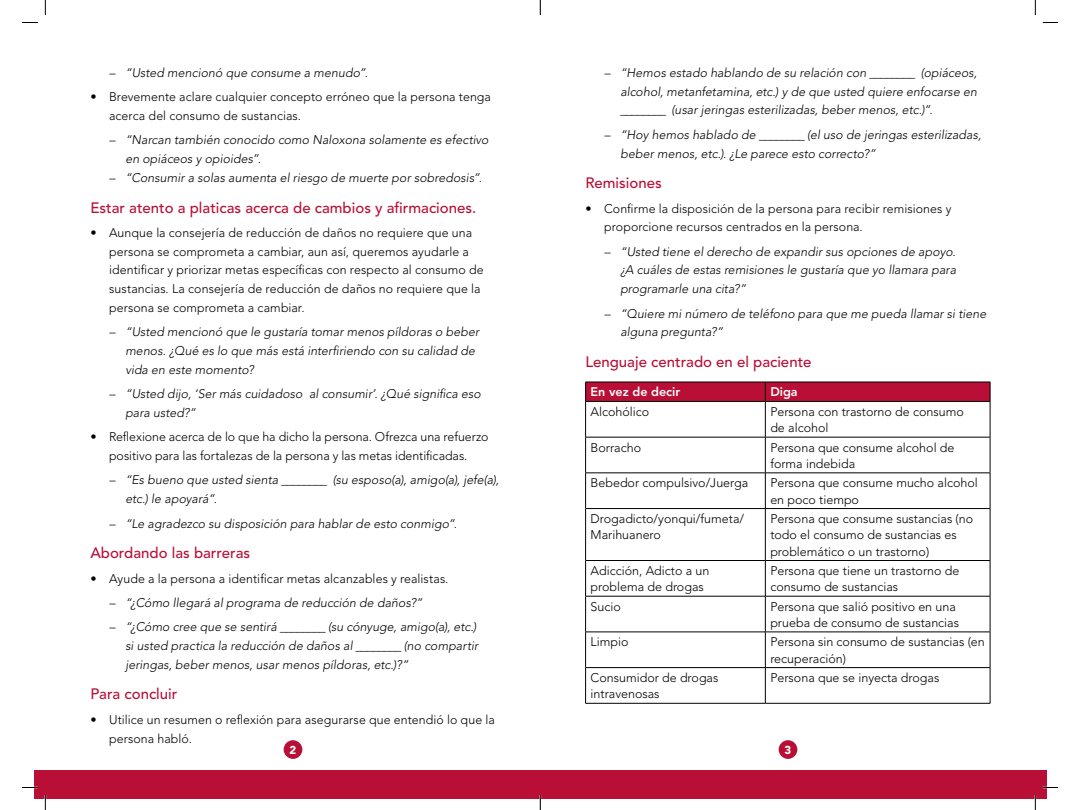
<style>
.page{position:relative;width:1080px;height:810px;background:#fff}
.page>*{position:absolute;margin:0;border:0;box-sizing:border-box;transform-origin:0 0}
.t1{font:500 15px "Avenir LT Std";color:#b90f36}
.t2{font:300 12.5px/16.2px "Avenir LT Std";color:#000}
.t3{font:italic 300 12.5px/18.8px "Avenir LT Std";letter-spacing:.005em;color:#000}
.t4{font:800 12.5px "Avenir LT Std";color:#fff}
.t5{font:900 11.5px "Avenir LT Std";color:#fff}
</style>
<div class="page">
<div style="left:284px;top:740px;width:18px;height:19px;background:#b90f36;border-radius:50%"></div>
<div style="left:34px;top:771px;width:505px;height:28px;background:#b90f36"></div>
<svg style="left:23px;top:22px;width:15px;height:1px"></svg>
<svg style="left:23px;top:787px;width:15px;height:1px"></svg>
<svg style="left:45px;top:0;width:1px;height:15px"></svg>
<svg style="left:45px;top:795px;width:1px;height:15px"></svg>
<div style="left:540px;top:771px;width:507px;height:28px;background:#b90f36"></div>
<div style="left:779px;top:740px;width:18px;height:19px;background:#b90f36;border-radius:50%"></div>
<svg style="left:585px;top:382px;width:406px;height:19px;background:#b20e34"></svg>
<hr style="left:585px;top:401px;width:180px;height:1px;background:#000">
<hr style="left:585px;top:402px;width:1px;height:35px;background:#000">
<hr style="left:765px;top:401px;width:225px;height:1px;background:#000">
<hr style="left:765px;top:402px;width:1px;height:35px;background:#000">
<hr style="left:990px;top:402px;width:1px;height:35px;background:#000">
<hr style="left:585px;top:437px;width:180px;height:1px;background:#000">
<hr style="left:585px;top:437px;width:1px;height:36px;background:#000">
<hr style="left:765px;top:437px;width:225px;height:1px;background:#000">
<hr style="left:765px;top:437px;width:1px;height:36px;background:#000">
<hr style="left:990px;top:437px;width:1px;height:36px;background:#000">
<hr style="left:585px;top:473px;width:180px;height:1px;background:#000">
<hr style="left:585px;top:473px;width:1px;height:35px;background:#000">
<hr style="left:765px;top:473px;width:225px;height:1px;background:#000">
<hr style="left:765px;top:473px;width:1px;height:35px;background:#000">
<hr style="left:990px;top:473px;width:1px;height:35px;background:#000">
<hr style="left:585px;top:508px;width:180px;height:1px;background:#000">
<hr style="left:585px;top:509px;width:1px;height:51px;background:#000">
<hr style="left:765px;top:508px;width:225px;height:1px;background:#000">
<hr style="left:765px;top:509px;width:1px;height:51px;background:#000">
<hr style="left:990px;top:509px;width:1px;height:51px;background:#000">
<hr style="left:585px;top:560px;width:180px;height:1px;background:#000">
<hr style="left:585px;top:561px;width:1px;height:35px;background:#000">
<hr style="left:765px;top:560px;width:225px;height:1px;background:#000">
<hr style="left:765px;top:561px;width:1px;height:35px;background:#000">
<hr style="left:990px;top:561px;width:1px;height:35px;background:#000">
<hr style="left:585px;top:596px;width:180px;height:1px;background:#000">
<hr style="left:585px;top:596px;width:1px;height:36px;background:#000">
<hr style="left:765px;top:596px;width:225px;height:1px;background:#000">
<hr style="left:765px;top:596px;width:1px;height:36px;background:#000">
<hr style="left:990px;top:596px;width:1px;height:36px;background:#000">
<hr style="left:585px;top:632px;width:180px;height:1px;background:#000">
<hr style="left:585px;top:632px;width:1px;height:35px;background:#000">
<hr style="left:765px;top:632px;width:225px;height:1px;background:#000">
<hr style="left:765px;top:632px;width:1px;height:35px;background:#000">
<hr style="left:990px;top:632px;width:1px;height:35px;background:#000">
<hr style="left:585px;top:667px;width:180px;height:1px;background:#000">
<hr style="left:585px;top:668px;width:1px;height:35px;background:#000">
<hr style="left:765px;top:667px;width:225px;height:1px;background:#000">
<hr style="left:765px;top:668px;width:1px;height:35px;background:#000">
<hr style="left:990px;top:668px;width:1px;height:35px;background:#000">
<hr style="left:585px;top:703px;width:180px;height:1px;background:#000">
<hr style="left:765px;top:703px;width:225px;height:1px;background:#000">
<svg style="left:1043px;top:22px;width:15px;height:1px"></svg>
<svg style="left:1043px;top:787px;width:15px;height:1px"></svg>
<svg style="left:540px;top:0;width:1px;height:15px"></svg>
<svg style="left:539px;top:771px;width:2px;height:39px"></svg>
<svg style="left:1035px;top:0;width:1px;height:15px"></svg>
<svg style="left:1035px;top:795px;width:1px;height:15px"></svg>
<p class="t3" style="left:109px;top:63px;width:260px">– “Usted mencionó que consume a menudo”.</p>
<p class="t2" style="left:109px;top:88px;width:383px;line-height:18.8px;text-indent:-19px">• Brevemente aclare cualquier concepto erróneo que la persona tenga acerca del consumo de sustancias.</p>
<p class="t3" style="left:125px;top:131px;width:365px;text-indent:-16px">– “Narcan también conocido como Naloxona solamente es efectivo en opiáceos y opioides”.</p>
<p class="t3" style="left:109px;top:168px;width:374px">– “Consumir a solas aumenta el riesgo de muerte por sobredosis”.</p>
<p class="t1" style="left:90px;top:199px;width:387px">Estar atento a platicas acerca de cambios y afirmaciones.</p>
<p class="t2" style="left:109px;top:223px;width:376px;line-height:18.8px;text-indent:-19px">• Aunque la consejería de reducción de daños no requiere que una persona se comprometa a cambiar, aun así, queremos ayudarle a identificar y priorizar metas específicas con respecto al consumo de sustancias. La consejería de reducción de daños no requiere que la persona se comprometa a cambiar.</p>
<p class="t3" style="left:125px;top:323px;width:356px;text-indent:-16px">– “Usted mencionó que le gustaría tomar menos píldoras o beber menos. ¿Qué es lo que más está interfiriendo con su calidad de vida en este momento?</p>
<p class="t3" style="left:125px;top:385px;width:357px;text-indent:-16px">– “Usted dijo, ‘Ser más cuidadoso al consumir’. ¿Qué significa eso para usted?”</p>
<p class="t2" style="left:90px;top:428px;width:400px;line-height:18.8px;text-align:center">• Reflexione acerca de lo que ha dicho la persona. Ofrezca una refuerzo positivo para las fortalezas de la persona y las metas identificadas.</p>
<p class="t3" style="left:125px;top:471px;width:375px;text-indent:-16px">– “Es bueno que usted sienta ________ (su esposo(a), amigo(a), jefe(a), etc.) le apoyará”.</p>
<p class="t3" style="left:109px;top:514px;width:349px">– “Le agradezco su disposición para hablar de esto conmigo”.</p>
<p class="t1" style="left:90px;top:544px;width:161px">Abordando las barreras</p>
<p class="t2" style="left:90px;top:570px;width:360px">• Ayude a la persona a identificar metas alcanzables y realistas.</p>
<p class="t3" style="left:109px;top:593px;width:315px">– “¿Cómo llegará al programa de reducción de daños?”</p>
<p class="t3" style="left:125px;top:618px;width:354px;text-indent:-16px">– “¿Cómo cree que se sentirá ________ (su cónyuge, amigo(a), etc.) si usted practica la reducción de daños al ________ (no compartir jeringas, beber menos, usar menos píldoras, etc.)?”</p>
<p class="t1" style="left:90px;top:686px;width:88px">Para concluir</p>
<p class="t2" style="left:109px;top:710px;width:387px;line-height:18.8px;text-indent:-19px">• Utilice un resumen o reflexión para asegurarse que entendió lo que la persona habló.</p>
<p class="t5" style="left:289px;top:743px;width:8px">2</p>
<p class="t3" style="left:620px;top:63px;width:358px;text-align:justify;text-indent:-16px">– “Hemos estado hablando de su relación con ________ (opiáceos, alcohol, metanfetamina, etc.) y de que usted quiere enfocarse en ________ (usar jeringas esterilizadas, beber menos, etc.)”.</p>
<p class="t3" style="left:620px;top:125px;width:363px;text-indent:-16px">– “Hoy hemos hablado de ________ (el uso de jeringas esterilizadas, beber menos, etc.). ¿Le parece esto correcto?”</p>
<p class="t1" style="left:585px;top:174px;width:78px">Remisiones</p>
<p class="t2" style="left:604px;top:199px;width:349px;line-height:18.8px;text-indent:-19px">• Confirme la disposición de la persona para recibir remisiones y proporcione recursos centrados en la persona.</p>
<p class="t3" style="left:620px;top:242px;width:337px;text-align:justify;text-indent:-16px">– “Usted tiene el derecho de expandir sus opciones de apoyo. ¿A cuáles de estas remisiones le gustaría que yo llamara para programarle una cita?”</p>
<p class="t3" style="left:620px;top:304px;width:367px;text-indent:-16px">– “Quiere mi número de teléfono para que me pueda llamar si tiene alguna pregunta?”</p>
<p class="t1" style="left:585px;top:353px;width:228px">Lenguaje centrado en el paciente</p>
<p class="t4" style="left:591px;top:385px;width:91px">En vez de decir</p>
<p class="t4" style="left:770px;top:385px;width:29px">Diga</p>
<p class="t2" style="left:591px;top:404px;width:60px">Alcohólico</p>
<p class="t2" style="left:770px;top:404px;width:195px">Persona con trastorno de consumo de alcohol</p>
<p class="t2" style="left:591px;top:439px;width:52px">Borracho</p>
<p class="t2" style="left:770px;top:439px;width:186px">Persona que consume alcohol de forma indebida</p>
<p class="t2" style="left:591px;top:475px;width:159px">Bebedor compulsivo/Juerga</p>
<p class="t2" style="left:770px;top:475px;width:209px">Persona que consume mucho alcohol en poco tiempo</p>
<p class="t2" style="left:591px;top:511px;width:155px">Drogadicto/yonqui/fumeta/<br>Marihuanero</p>
<p class="t2" style="left:770px;top:511px;width:204px">Persona que consume sustancias (no todo el consumo de sustancias es problemático o un trastorno)</p>
<p class="t2" style="left:591px;top:563px;width:120px">Adicción, Adicto a un problema de drogas</p>
<p class="t2" style="left:770px;top:563px;width:191px">Persona que tiene un trastorno de consumo de sustancias</p>
<p class="t2" style="left:591px;top:598px;width:32px">Sucio</p>
<p class="t2" style="left:770px;top:598px;width:190px">Persona que salió positivo en una prueba de consumo de sustancias</p>
<p class="t2" style="left:591px;top:634px;width:39px">Limpio</p>
<p class="t2" style="left:770px;top:634px;width:216px">Persona sin consumo de sustancias (en recuperación)</p>
<p class="t2" style="left:591px;top:670px;width:129px">Consumidor de drogas intravenosas</p>
<p class="t2" style="left:770px;top:670px;width:171px">Persona que se inyecta drogas</p>
<p class="t5" style="left:784px;top:743px;width:8px">3</p>
</div>
